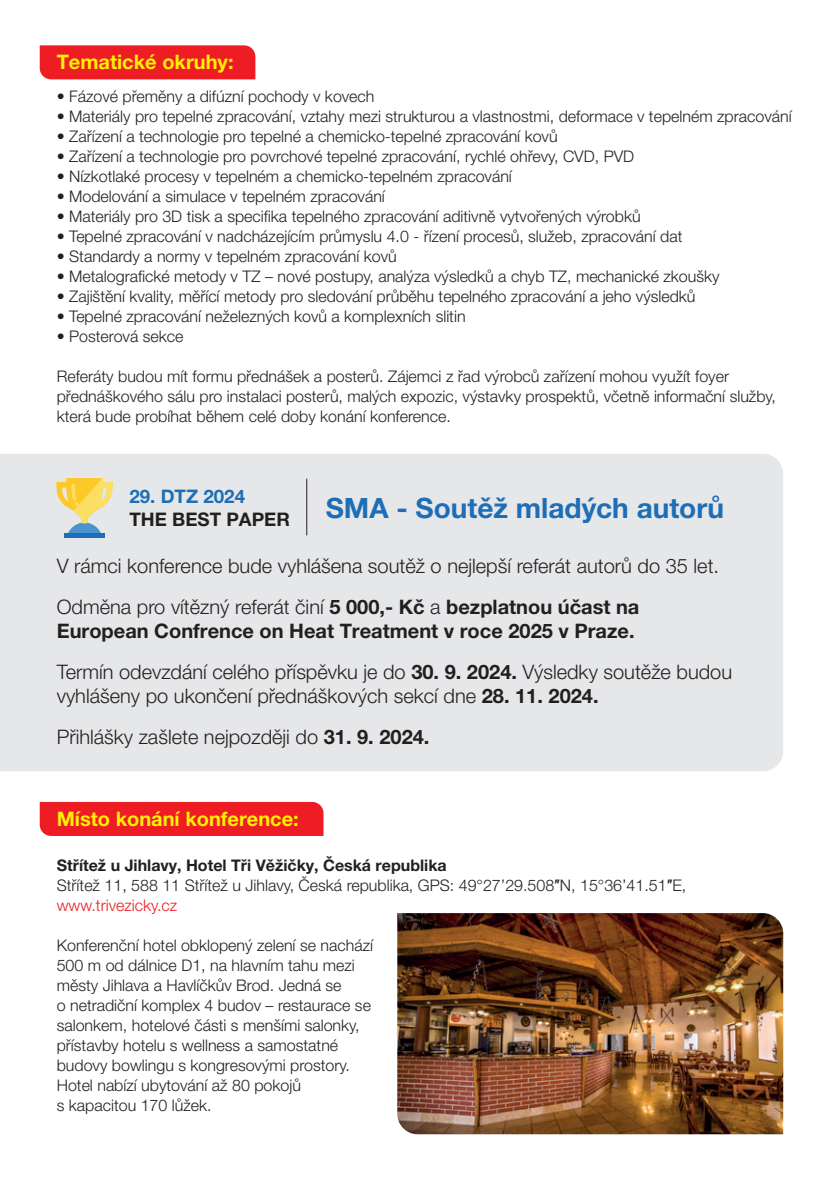
<style>
.page{position:relative;width:840px;height:1191px;background:#fff}
.page>*{position:absolute;margin:0;border:0;box-sizing:border-box;transform-origin:0 0}
.t1{font:700 28px "Helvetica Neue LT Pro";color:#1e6eb7}
.t2{font:300 20px/41px "Helvetica Neue LT Pro";color:#231f20}
.t3{font:700 20px/41px "Helvetica Neue LT Pro";color:#231f20}
.t4{font:700 20px "Helvetica Neue LT Pro";color:#fff101}
.t5{font:700 18.8px "Helvetica Neue LT Pro";color:#231f20}
.t6{font:700 18.8px "Helvetica Neue LT Pro";color:#1e6eb7}
.t7{font:300 16px/20px "Helvetica Neue LT Pro";color:#231f20}
.s1{font-weight:700}
.s2{font-weight:300}
.s3{font-family:"Arial";font-weight:400}
.s4{color:#ee1d23}
</style>
<div class="page">
<div style="left:40px;top:802px;width:283px;height:34px;background:#ee1d23"></div>
<img style="left:397px;top:913px;width:385px;height:221px">
<div style="left:0;top:454px;width:782px;height:317px;background:#e6e7e9"></div>
<div style="left:40px;top:45px;width:215px;height:34px;background:#ee1d23"></div>
<svg style="left:56px;top:478px;width:57px;height:59px;background:#e5d795"></svg>
<hr style="left:64px;top:533px;width:40px;height:4px;background:#1e6eb7">
<hr style="left:306px;top:478px;width:1px;height:57px;background:#231f20">
<p class="t4" style="left:57px;top:49px;width:178px">Tematické okruhy:</p>
<p class="t7" style="left:57px;top:86px;width:319px">• Fázové přeměny a difúzní pochody v kovech</p>
<p class="t7" style="left:57px;top:106px;width:736px">• Materiály pro tepelné zpracování, vztahy mezi strukturou a vlastnostmi, deformace v tepelném zpracování</p>
<p class="t7" style="left:57px;top:126px;width:502px">• Zařízení a technologie pro tepelné a chemicko-tepelné zpracování kovů</p>
<p class="t7" style="left:57px;top:146px;width:578px">• Zařízení a technologie pro povrchové tepelné zpracování, rychlé ohřevy, CVD, PVD</p>
<p class="t7" style="left:57px;top:166px;width:456px">• Nízkotlaké procesy v tepelném a chemicko-tepelném zpracování</p>
<p class="t7" style="left:57px;top:186px;width:329px">• Modelování a simulace v tepelném zpracování</p>
<p class="t7" style="left:57px;top:206px;width:585px">• Materiály pro 3D tisk a specifika tepelného zpracování aditivně vytvořených výrobků</p>
<p class="t7" style="left:57px;top:226px;width:627px">• Tepelné zpracování v nadcházejícím průmyslu 4.0 - řízení procesů, služeb, zpracování dat</p>
<p class="t7" style="left:57px;top:246px;width:341px">• Standardy a normy v tepelném zpracování kovů</p>
<p class="t7" style="left:57px;top:266px;width:664px">• Metalografické metody v TZ – nové postupy, analýza výsledků a chyb TZ, mechanické zkoušky</p>
<p class="t7" style="left:57px;top:286px;width:640px">• Zajištění kvality, měřící metody pro sledování průběhu tepelného zpracování a jeho výsledků</p>
<p class="t7" style="left:57px;top:306px;width:410px">• Tepelné zpracování neželezných kovů a komplexních slitin</p>
<p class="t7" style="left:57px;top:326px;width:128px">• Posterová sekce</p>
<p class="t7" style="left:57px;top:366px;width:720px">Referáty budou mít formu přednášek a posterů. Zájemci z řad výrobců zařízení mohou využít foyer přednáškového sálu pro instalaci posterů, malých expozic, výstavky prospektů, včetně informační služby, která bude probíhat během celé doby konání konference.</p>
<p class="t6" style="left:129px;top:485px;width:117px">29. DTZ 2024</p>
<p class="t5" style="left:129px;top:507px;width:162px">THE BEST PAPER</p>
<h1 class="t1" style="left:325px;top:491px;width:399px">SMA - Soutěž mladých autorů</h1>
<p class="t2" style="left:57px;top:545px;width:663px">V rámci konference bude vyhlášena soutěž o nejlepší referát autorů do 35 let.<br>Odměna pro vítězný referát činí <span class="s1">5 000,- Kč</span> a <span class="s1">bezplatnou účast na</span></p>
<p class="t3" style="left:57px;top:610px;width:676px">European Confrence on Heat Treatment v roce 2025 v Praze.<br><span class="s2">Termín odevzdání celého příspěvku je do</span> 30. 9. 2024. <span class="s2">Výsledky soutěže budou</span></p>
<p class="t2" style="left:57px;top:675px;width:543px">vyhlášeny po ukončení přednáškových sekcí dne <span class="s1">28. 11. 2024.<br></span>Přihlášky zašlete nejpozději do <span class="s1">31. 9. 2024.</span></p>
<p class="t4" style="left:57px;top:806px;width:243px">Místo konání konference:</p>
<p class="t7" style="left:57px;top:854px;width:630px"><span class="s1">Střítež u Jihlavy, Hotel Tři Věžičky, Česká republika<br></span>Střítež 11, 588 11 Střítež u Jihlavy, Česká republika, GPS: 49°27’29.508<span class="s3">″</span>N, 15°36’41.51<span class="s3">″</span>E, <span class="s4">www.trivezicky.cz</span></p>
<p class="t7" style="left:57px;top:934px;width:317px">Konferenční hotel obklopený zelení se nachází 500 m od dálnice D1, na hlavním tahu mezi městy Jihlava a Havlíčkův Brod. Jedná se<br>o netradiční komplex 4 budov – restaurace se salonkem, hotelové části s menšími salonky, přístavby hotelu s wellness a samostatné budovy bowlingu s kongresovými prostory.<br>Hotel nabízí ubytování až 80 pokojů<br>s kapacitou 170 lůžek.</p>
</div>
